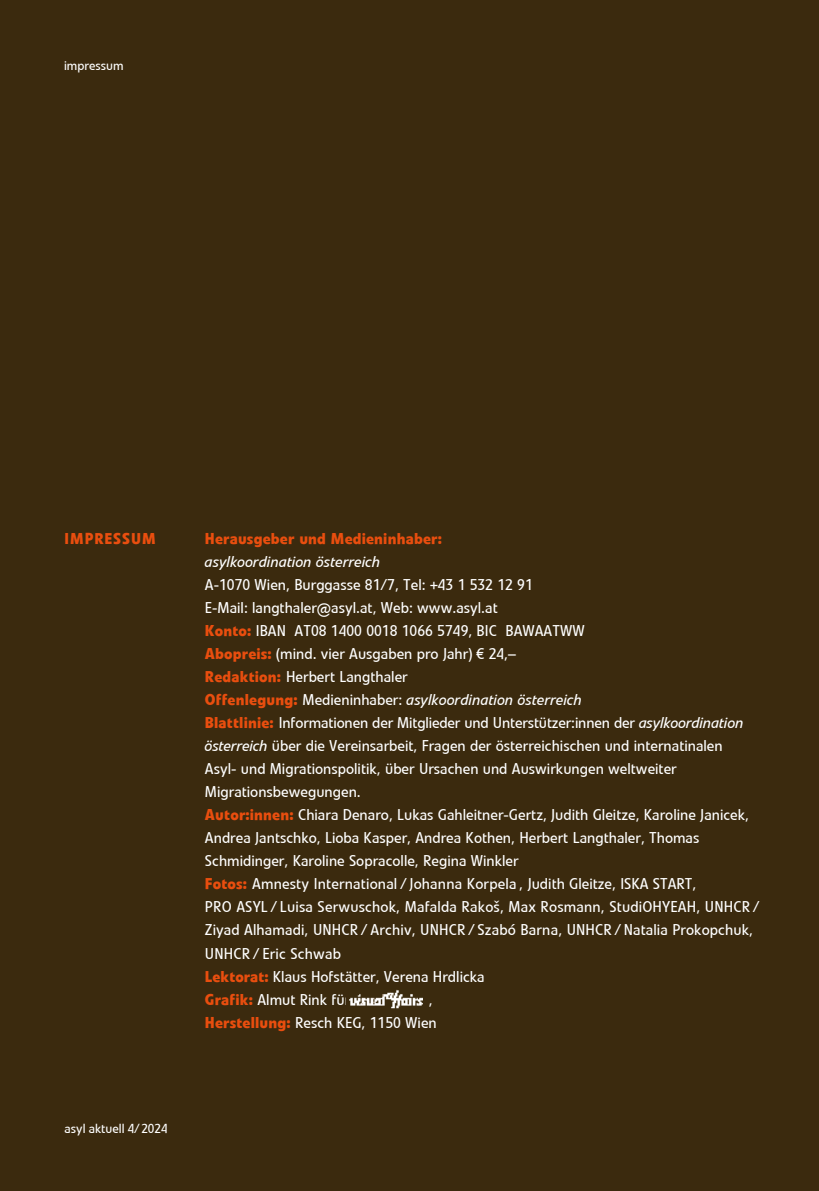
<style>
.page{position:relative;width:819px;height:1191px;background:#3b2a0e}
.page>*{position:absolute;margin:0;border:0;box-sizing:border-box;transform-origin:0 0}
.t1{font:15.58px/23.1px "Linotype Veto";color:#fff}
.t2{font:700 15.58px "Linotype Veto";letter-spacing:.01em;color:#e94e0f}
.t3{font:italic 15.58px "Linotype Veto";color:#fff}
.t4{font:700 15.58px "Linotype Veto";letter-spacing:.06em;color:#e94e0f}
.t5{font:13.12px "Linotype Veto";color:#fff}
.s1{font-weight:700;color:#e94e0f}
.s2{font-style:italic}
</style>
<div class="page">
<img style="left:349px;top:990px;width:73px;height:19px">
<p class="t5" style="left:64px;top:58px;width:61px">impressum</p>
<p class="t4" style="left:65px;top:528px;width:92px">IMPRESSUM</p>
<p class="t5" style="left:65px;top:1120px;width:104px">asyl aktuell 4/2024</p>
<p class="t2" style="left:205px;top:528px;width:238px">Herausgeber und Medieninhaber:</p>
<p class="t3" style="left:205px;top:552px;width:177px">asylkoordination österreich</p>
<p class="t1" style="left:205px;top:573px;width:556px">A-1070 Wien, Burggasse 81/7, Tel: +43 1 532 12 91<br>E-Mail: langthaler@asyl.at, Web: www.asyl.at<br><span class="s1">Konto:</span> IBAN AT08 1400 0018 1066 5749, BIC BAWAATWW<br><span class="s1">Abopreis:</span> (mind. vier Ausgaben pro Jahr) € 24,–<br><span class="s1">Redaktion:</span> Herbert Langthaler<br><span class="s1">Offenlegung:</span> Medieninhaber: <span class="s2">asylkoordination österreich<br></span><span class="s1">Blattlinie:</span> Informationen der Mitglieder und Unterstützer:innen der <span class="s2">asylkoordination österreich</span> über die Vereinsarbeit, Fragen der österreichischen und internatinalen<br>Asyl- und Migrationspolitik, über Ursachen und Auswirkungen weltweiter Migrationsbewegungen.<br><span class="s1">Autor:innen:</span> Chiara Denaro, Lukas Gahleitner-Gertz, Judith Gleitze, Karoline Janicek, Andrea Jantschko, Lioba Kasper, Andrea Kothen, Herbert Langthaler, Thomas Schmidinger, Karoline Sopracolle, Regina Winkler<br><span class="s1">Fotos:</span> Amnesty International / Johanna Korpela , Judith Gleitze, ISKA START,<br>PRO ASYL / Luisa Serwuschok, Mafalda Rakoš, Max Rosmann, StudiOHYEAH, UNHCR / Ziyad Alhamadi, UNHCR / Archiv, UNHCR / Szabó Barna, UNHCR / Natalia Prokopchuk, UNHCR / Eric Schwab<br><span class="s1">Lektorat:</span> Klaus Hofstätter, Verena Hrdlicka<br><span class="s1">Grafik:</span> Almut Rink für</p>
<p class="t1" style="left:205px;top:987px;width:233px;text-align:right">,<br><span class="s1">Herstellung:</span> Resch KEG, 1150 Wien</p>
</div>
